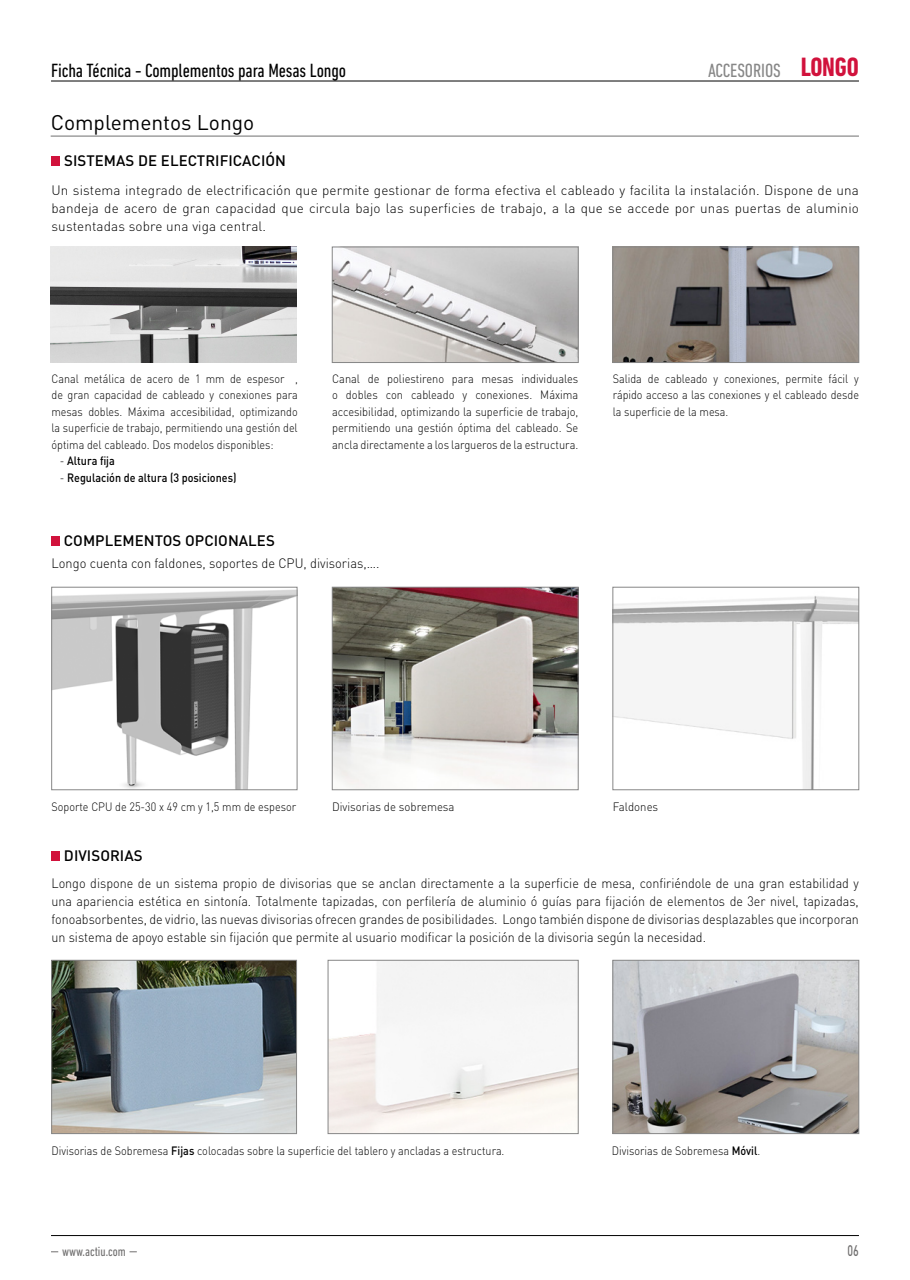
<style>
.page{position:relative;width:910px;height:1280px;background:#fff}
.page>*{position:absolute;margin:0;border:0;box-sizing:border-box;transform-origin:0 0}
.t1{font:700 condensed 27px "DIN Next LT Pro";letter-spacing:-.005em;color:#d1123c}
.t2{font:21px "DIN Pro";color:#000}
.t3{font:condensed 19.5px "DIN Next LT Pro";letter-spacing:-.005em;color:#000}
.t4{font:condensed 19.5px "DIN Next LT Pro";letter-spacing:-.005em;color:#878787}
.t5{font:500 15.15px "DIN Pro";color:#706f6f;scale:.7 1}
.t6{font:500 15px "DIN Pro";letter-spacing:.005em;color:#000}
.t7{font:300 13.5px/18px "DIN Pro";color:#000;text-align:justify;scale:.93 1}
.t8{font:300 13.5px/18px "DIN Pro";color:#000;text-align:justify}
.t9{font:300 13.5px "DIN Pro";color:#000;scale:.95 1}
.t10{font:condensed 13.5px "DIN Next LT Pro";color:#706f6f}
.t11{font:300 12px/16.5px "DIN Pro";color:#000;text-align:justify;scale:.9 1}
.t12{font:300 12px/16.5px "DIN Pro";color:#000;text-align:justify;scale:.92 1}
.t13{font:500 12px "DIN Pro";color:#000;scale:.9 1}
.t14{font:300 12px "DIN Pro";color:#000;scale:.95 1}
.s1{font-weight:300}
.s2{font-weight:500}
</style>
<div class="page">
<hr style="left:51px;top:81px;width:808px;height:1px;background:#000">
<hr style="left:51px;top:1235px;width:808px;height:1px;background:#000">
<img style="left:51px;top:247px;width:246px;height:115px">
<hr style="left:51px;top:136px;width:808px;height:1px;background:#706f6f">
<img style="left:334px;top:249px;width:242px;height:112px">
<div style="left:332px;top:247px;width:246px;height:116px;border:1px solid #878787"></div>
<img style="left:615px;top:249px;width:242px;height:112px">
<div style="left:613px;top:247px;width:246px;height:116px;border:1px solid #878787"></div>
<img style="left:54px;top:589px;width:241px;height:199px">
<div style="left:52px;top:587px;width:245px;height:203px;border:1px solid #878787"></div>
<img style="left:615px;top:596px;width:242px;height:192px">
<div style="left:613px;top:587px;width:246px;height:203px;border:1px solid #878787"></div>
<img style="left:334px;top:589px;width:242px;height:199px">
<div style="left:332px;top:587px;width:246px;height:203px;border:1px solid #878787"></div>
<img style="left:54px;top:962px;width:241px;height:170px">
<div style="left:52px;top:960px;width:245px;height:174px;border:1px solid #878787"></div>
<img style="left:330px;top:962px;width:246px;height:170px">
<div style="left:328px;top:960px;width:250px;height:174px;border:1px solid #878787"></div>
<img style="left:615px;top:962px;width:242px;height:170px">
<div style="left:613px;top:960px;width:246px;height:174px;border:1px solid #878787"></div>
<div style="left:52px;top:156px;width:8px;height:10px;background:#d1123c"></div>
<div style="left:52px;top:536px;width:8px;height:10px;background:#d1123c"></div>
<div style="left:52px;top:851px;width:8px;height:10px;background:#d1123c"></div>
<p class="t3" style="left:51px;top:59px;width:297px">Ficha Técnica - Complementos para Mesas Longo</p>
<p class="t2" style="left:51px;top:108px;width:205px">Complementos Longo</p>
<p class="t6" style="left:64px;top:151px;width:223px">SISTEMAS DE ELECTRIFICACIÓN</p>
<p class="t4" style="left:708px;top:59px;width:74px">ACCESORIOS</p>
<h1 class="t1" style="left:801px;top:51px;width:60px">LONGO</h1>
<p class="t8" style="left:52px;top:180px;width:809px">Un sistema integrado de electrificación que permite gestionar de forma efectiva el cableado y facilita la instalación. Dispone de una bandeja de acero de gran capacidad que circula bajo las superficies de trabajo, a la que se accede por unas puertas de aluminio sustentadas sobre una viga central.</p>
<p class="t11" style="left:52px;top:369px;width:275px">Canal metálica de acero de 1 mm de espesor , de gran capacidad de cableado y conexiones para mesas dobles. Máxima accesibilidad, optimizando la superficie de trabajo, permitiendo una gestión del óptima del cableado. Dos modelos disponibles:</p>
<p class="t13" style="left:60px;top:452px;width:63px"><span class="s1">-</span> Altura fija</p>
<p class="t13" style="left:60px;top:469px;width:198px"><span class="s1">-</span> Regulación de altura (3 posiciones)</p>
<p class="t12" style="left:332px;top:369px;width:269px">Canal de poliestireno para mesas individuales o dobles con cableado y conexiones. Máxima accesibilidad, optimizando la superficie de trabajo, permitiendo una gestión óptima del cableado. Se ancla directamente a los largueros de la estructura.</p>
<p class="t11" style="left:613px;top:369px;width:275px">Salida de cableado y conexiones, permite fácil y rápido acceso a las conexiones y el cableado desde la superficie de la mesa.</p>
<p class="t6" style="left:64px;top:530px;width:213px">COMPLEMENTOS OPCIONALES</p>
<p class="t9" style="left:52px;top:554px;width:347px">Longo cuenta con faldones, soportes de CPU, divisorias,….</p>
<p class="t11" style="left:52px;top:798px;width:273px">Soporte CPU de 25-30 x 49 cm y 1,5 mm de espesor</p>
<p class="t14" style="left:332px;top:798px;width:130px">Divisorias de sobremesa</p>
<p class="t14" style="left:613px;top:798px;width:49px">Faldones</p>
<p class="t6" style="left:64px;top:845px;width:80px">DIVISORIAS</p>
<p class="t7" style="left:52px;top:873px;width:870px">Longo dispone de un sistema propio de divisorias que se anclan directamente a la superficie de mesa, confiriéndole de una gran estabilidad y una apariencia estética en sintonía. Totalmente tapizadas, con perfilería de aluminio ó guías para fijación de elementos de 3er nivel, tapizadas, fonoabsorbentes, de vidrio, las nuevas divisorias ofrecen grandes de posibilidades. Longo también dispone de divisorias desplazables que incorporan un sistema de apoyo estable sin fijación que permite al usuario modificar la posición de la divisoria según la necesidad.</p>
<p class="t11" style="left:52px;top:1142px;width:505px">Divisorias de Sobremesa <span class="s2">Fijas</span> colocadas sobre la superficie del tablero y ancladas a estructura.</p>
<p class="t11" style="left:612px;top:1142px;width:166px">Divisorias de Sobremesa <span class="s2">Móvil</span>.</p>
<p class="t10" style="left:62px;top:1243px;width:65px">www.actiu.com</p>
<p class="t5" style="left:848px;top:1240px;width:18px">06</p>
</div>
